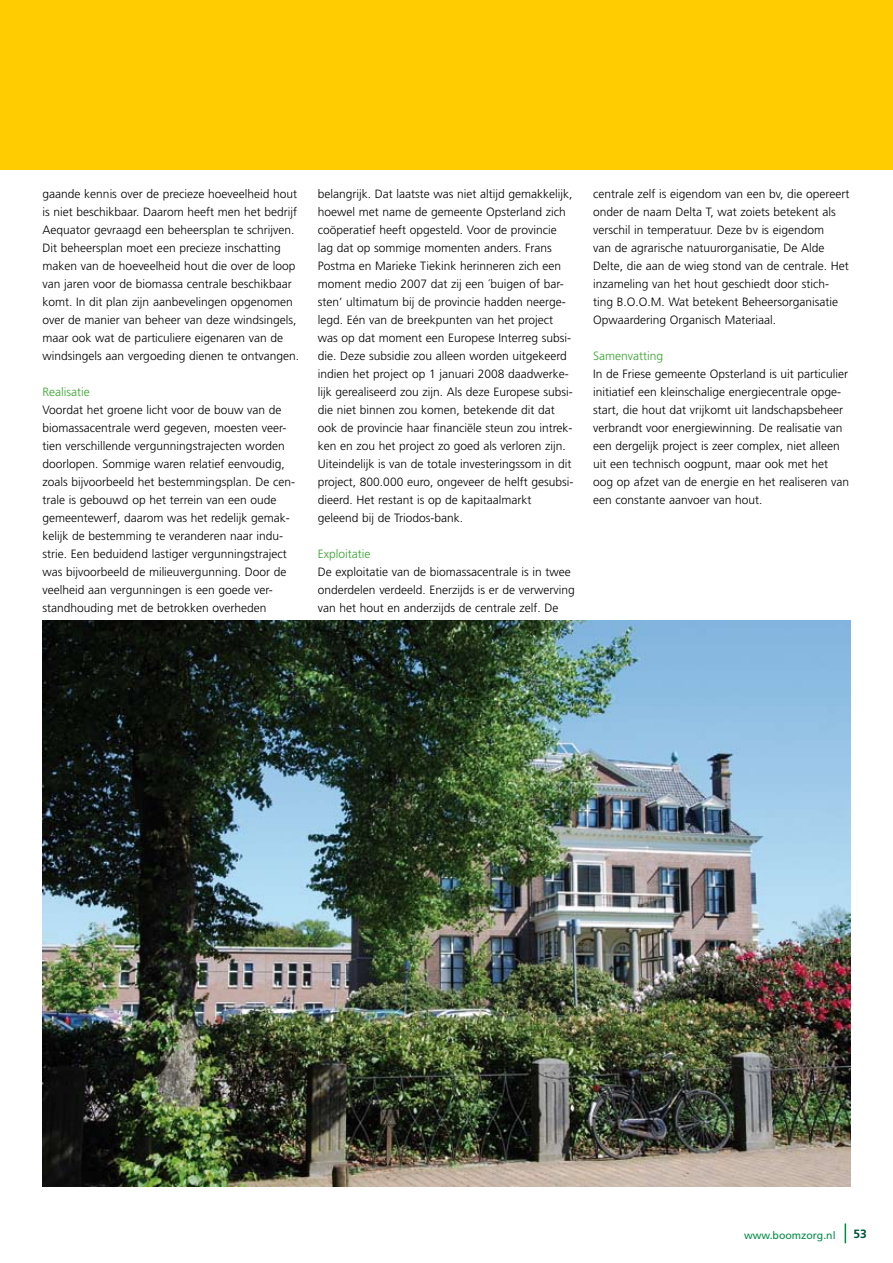
<style>
.page{position:relative;width:893px;height:1263px;background:#fff}
.page>*{position:absolute;margin:0;border:0;box-sizing:border-box;transform-origin:0 0}
.t1{font:300 12px/18px "Frutiger";color:#000}
.t2{font:300 12px "Frutiger";color:#35a32c}
.t3{font:700 12px "Frutiger";color:#00513c}
.t4{font:10.5px "Frutiger";color:#008b45}
</style>
<div class="page">
<svg style="left:845px;top:1223px;width:1px;height:20px"></svg>
<div style="left:0;top:0;width:893px;height:170px;background:#fecc00"></div>
<img style="left:43px;top:621px;width:807px;height:565px">
<p class="t1" style="left:43px;top:185px;width:258px">gaande kennis over de precieze hoeveelheid hout is niet beschikbaar. Daarom heeft men het bedrijf Aequator gevraagd een beheersplan te schrijven.<br>Dit beheersplan moet een precieze inschatting maken van de hoeveelheid hout die over de loop van jaren voor de biomassa centrale beschikbaar komt. In dit plan zijn aanbevelingen opgenomen over de manier van beheer van deze windsingels, maar ook wat de particuliere eigenaren van de windsingels aan vergoeding dienen te ontvangen.</p>
<p class="t2" style="left:43px;top:385px;width:49px">Realisatie</p>
<p class="t1" style="left:43px;top:401px;width:254px">Voordat het groene licht voor de bouw van de biomassacentrale werd gegeven, moesten veer&shy;tien verschillende vergunningstrajecten worden doorlopen. Sommige waren relatief eenvoudig, zoals bijvoorbeeld het bestemmingsplan. De cen&shy;trale is gebouwd op het terrein van een oude gemeentewerf, daarom was het redelijk gemak&shy;kelijk de bestemming te veranderen naar indu&shy;strie. Een beduidend lastiger vergunningstraject was bijvoorbeeld de milieuvergunning. Door de veelheid aan vergunningen is een goede ver&shy;standhouding met de betrokken overheden</p>
<p class="t1" style="left:318px;top:185px;width:257px">belangrijk. Dat laatste was niet altijd gemakkelijk, hoewel met name de gemeente Opsterland zich coöperatief heeft opgesteld. Voor de provincie lag dat op sommige momenten anders. Frans Postma en Marieke Tiekink herinneren zich een moment medio 2007 dat zij een ´buigen of bar&shy;sten’ ultimatum bij de provincie hadden neerge&shy;legd. Eén van de breekpunten van het project was op dat moment een Europese Interreg subsi&shy;die. Deze subsidie zou alleen worden uitgekeerd indien het project op 1 januari 2008 daadwerke&shy;lijk gerealiseerd zou zijn. Als deze Europese subsi&shy;die niet binnen zou komen, betekende dit dat ook de provincie haar financiële steun zou intrek&shy;ken en zou het project zo goed als verloren zijn.<br>Uiteindelijk is van de totale investeringssom in dit project, 800.000 euro, ongeveer de helft gesubsi&shy;dieerd. Het restant is op de kapitaalmarkt geleend bij de Triodos-bank.</p>
<p class="t2" style="left:318px;top:547px;width:54px">Exploitatie</p>
<p class="t1" style="left:318px;top:563px;width:258px">De exploitatie van de biomassacentrale is in twee onderdelen verdeeld. Enerzijds is er de verwerving van het hout en anderzijds de centrale zelf. De</p>
<p class="t1" style="left:593px;top:185px;width:258px">centrale zelf is eigendom van een bv, die opereert onder de naam Delta T, wat zoiets betekent als verschil in temperatuur. Deze bv is eigendom<br>van de agrarische natuurorganisatie, De Alde Delte, die aan de wieg stond van de centrale. Het inzameling van het hout geschiedt door stich&shy;ting B.O.O.M. Wat betekent Beheersorganisatie Opwaardering Organisch Materiaal.</p>
<p class="t2" style="left:593px;top:349px;width:71px">Samenvatting</p>
<p class="t1" style="left:593px;top:365px;width:257px">In de Friese gemeente Opsterland is uit particulier initiatief een kleinschalige energiecentrale opge&shy;start, die hout dat vrijkomt uit landschapsbeheer verbrandt voor energiewinning. De realisatie van een dergelijk project is zeer complex, niet alleen uit een technisch oogpunt, maar ook met het oog op afzet van de energie en het realiseren van een constante aanvoer van hout.</p>
<p class="t4" style="left:744px;top:1229px;width:93px">www.boomzorg.nl</p>
<p class="t3" style="left:853px;top:1227px;width:15px">53</p>
</div>
